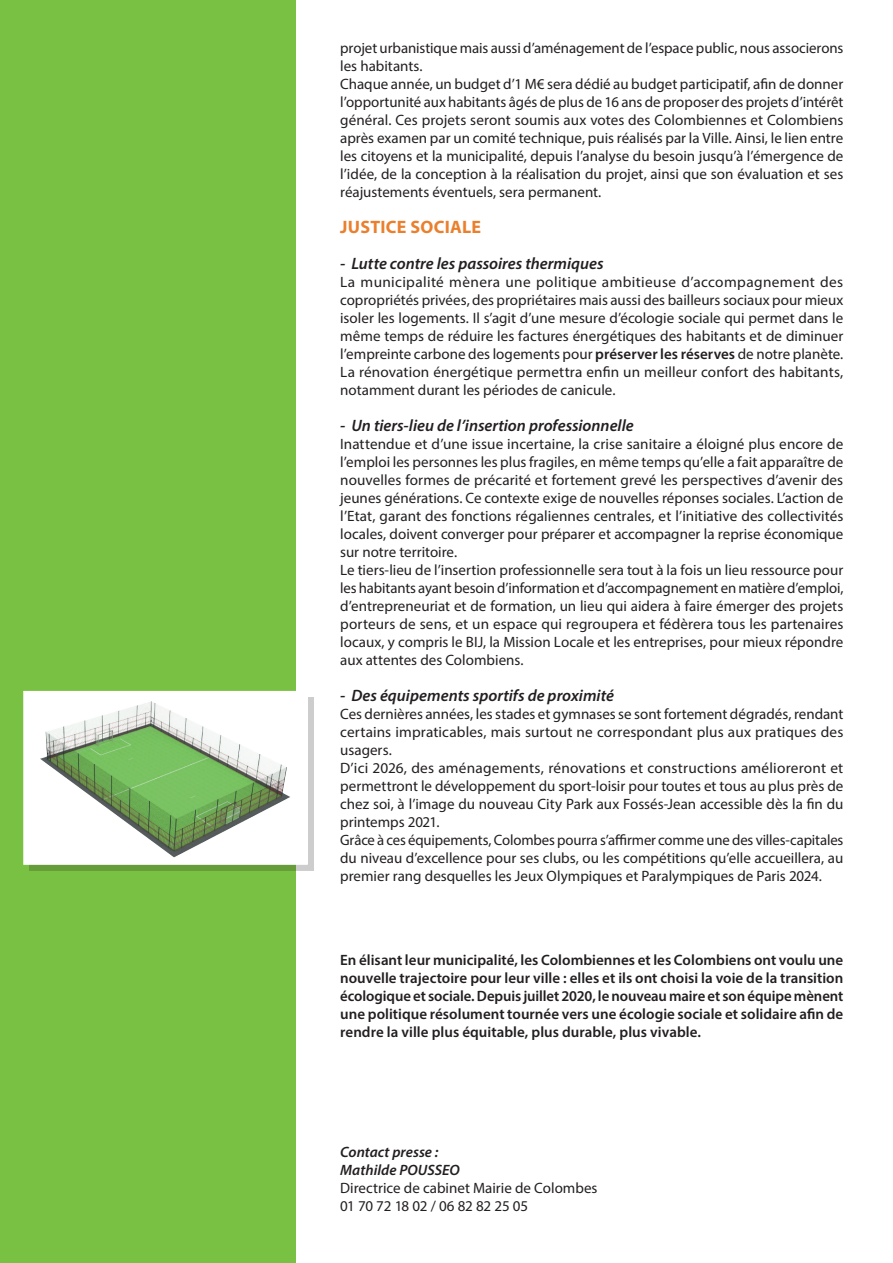
<style>
.page{position:relative;width:893px;height:1263px;background:#fff}
.page>*{position:absolute;margin:0;border:0;box-sizing:border-box;transform-origin:0 0}
.t1{font:700 18px "Myriad Pro";letter-spacing:.015em;color:#ea802d}
.t2{font:italic 600 16.5px "Myriad Pro";color:#231f20}
.t3{font:15px/18px "Myriad Pro";color:#231f20}
.t4{font:600 15px/18px "Myriad Pro";color:#231f20;text-align:justify}
.t5{font:italic 600 15px/18px "Myriad Pro";color:#231f20}
.s1{font-weight:600}
</style>
<div class="page">
<div style="left:0;top:0;width:295px;height:1263px;background:#79c142"></div>
<div style="left:29px;top:697px;width:285px;height:174px;background:#231f20;opacity:.22"></div>
<img style="left:25px;top:693px;width:281px;height:170px">
<div style="left:23px;top:691px;width:285px;height:174px;border:1px solid #fff"></div>
<p class="t3" style="left:340px;top:38px;width:505px">projet urbanistique mais aussi d’aménagement de l’espace public, nous associerons les habitants.<br>Chaque année, un budget d’1 M€ sera dédié au budget participatif, afin de donner l’opportunité aux habitants âgés de plus de 16 ans de proposer des projets d’intérêt général. Ces projets seront soumis aux votes des Colombiennes et Colombiens après examen par un comité technique, puis réalisés par la Ville. Ainsi, le lien entre les citoyens et la municipalité, depuis l’analyse du besoin jusqu’à l’émergence de l’idée, de la conception à la réalisation du projet, ainsi que son évaluation et ses réajustements éventuels, sera permanent.</p>
<p class="t1" style="left:340px;top:215px;width:142px">JUSTICE SOCIALE</p>
<p class="t2" style="left:340px;top:253px;width:265px">- Lutte contre les passoires thermiques</p>
<p class="t3" style="left:340px;top:272px;width:505px;text-align:justify">La municipalité mènera une politique ambitieuse d’accompagnement des copropriétés privées, des propriétaires mais aussi des bailleurs sociaux pour mieux isoler les logements. Il s’agit d’une mesure d’écologie sociale qui permet dans le même temps de réduire les factures énergétiques des habitants et de diminuer l’empreinte carbone des logements pour <span class="s1">préserver les réserves</span> de notre planète.<br>La rénovation énergétique permettra enfin un meilleur confort des habitants, notamment durant les périodes de canicule.</p>
<p class="t2" style="left:340px;top:415px;width:295px">- Un tiers-lieu de l’insertion professionnelle</p>
<p class="t3" style="left:340px;top:434px;width:505px">Inattendue et d’une issue incertaine, la crise sanitaire a éloigné plus encore de l’emploi les personnes les plus fragiles, en même temps qu’elle a fait apparaître de nouvelles formes de précarité et fortement grevé les perspectives d’avenir des jeunes générations. Ce contexte exige de nouvelles réponses sociales. L’action de l’Etat, garant des fonctions régaliennes centrales, et l’initiative des collectivités locales, doivent converger pour préparer et accompagner la reprise économique sur notre territoire.<br>Le tiers-lieu de l’insertion professionnelle sera tout à la fois un lieu ressource pour les habitants ayant besoin d’information et d’accompagnement en matière d’emploi, d’entrepreneuriat et de formation, un lieu qui aidera à faire émerger des projets porteurs de sens, et un espace qui regroupera et fédèrera tous les partenaires locaux, y compris le BIJ, la Mission Locale et les entreprises, pour mieux répondre aux attentes des Colombiens.</p>
<p class="t2" style="left:340px;top:685px;width:275px">- Des équipements sportifs de proximité</p>
<p class="t3" style="left:340px;top:704px;width:505px">Ces dernières années, les stades et gymnases se sont fortement dégradés, rendant certains impraticables, mais surtout ne correspondant plus aux pratiques des usagers.<br>D’ici 2026, des aménagements, rénovations et constructions amélioreront et permettront le développement du sport-loisir pour toutes et tous au plus près de chez soi, à l’image du nouveau City Park aux Fossés-Jean accessible dès la fin du printemps 2021.<br>Grâce à ces équipements, Colombes pourra s’affirmer comme une des villes-capitales du niveau d’excellence pour ses clubs, ou les compétitions qu’elle accueillera, au premier rang desquelles les Jeux Olympiques et Paralympiques de Paris 2024.</p>
<p class="t4" style="left:340px;top:950px;width:505px">En élisant leur municipalité, les Colombiennes et les Colombiens ont voulu une nouvelle trajectoire pour leur ville : elles et ils ont choisi la voie de la transition écologique et sociale. Depuis juillet 2020, le nouveau maire et son équipe mènent une politique résolument tournée vers une écologie sociale et solidaire afin de rendre la ville plus équitable, plus durable, plus vivable.</p>
<p class="t5" style="left:340px;top:1142px;width:121px">Contact presse :<br>Mathilde POUSSEO</p>
<p class="t3" style="left:340px;top:1179px;width:259px">Directrice de cabinet Mairie de Colombes<br>01 70 72 18 02 / 06 82 82 25 05</p>
</div>
